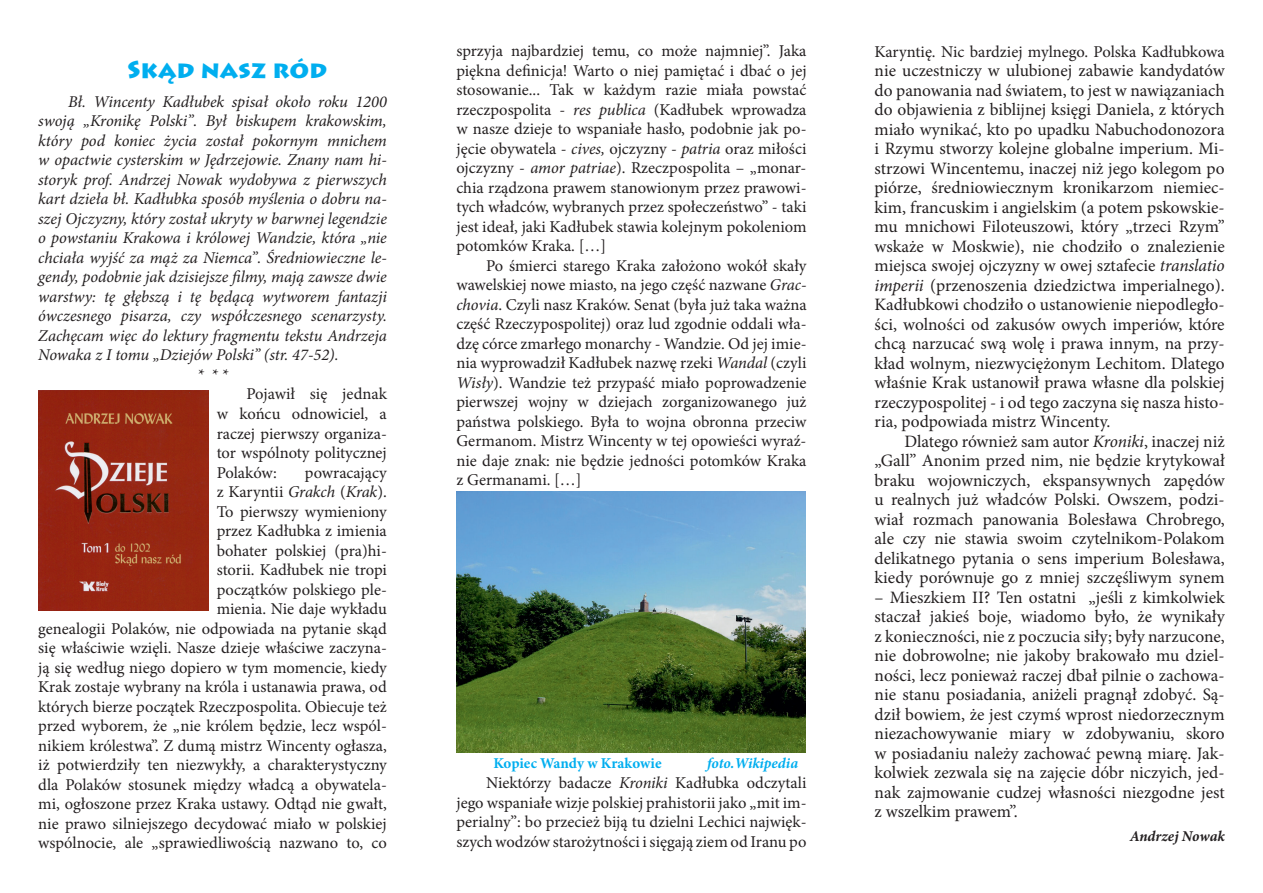
<style>
.page{position:relative;width:1263px;height:893px;background:#fff}
.page>*{position:absolute;margin:0;border:0;box-sizing:border-box;transform-origin:0 0}
.t1{font:900 24px "Lithos Pro";color:#00aeef}
.t2{font:17.4px/19.5px "Minion Pro";color:#231f20;text-align:justify}
.t3{font:16.5px/19.5px "Minion Pro";color:#231f20;text-align:justify}
.t4{font:italic 16.5px "Minion Pro";letter-spacing:-.005em;color:#231f20}
.t5{font:700 15px "Minion Pro";color:#00aeef}
.t6{font:italic 700 15px "Minion Pro";letter-spacing:-.005em;color:#00aeef}
.t7{font:italic 700 15px "Minion Pro";letter-spacing:-.005em;color:#231f20}
.s1{font-style:italic}
.s2{font-size:17.25px}
</style>
<div class="page">
<img style="left:38px;top:390px;width:170px;height:221px">
<img style="left:456px;top:491px;width:349px;height:261px">
<h1 class="t1" style="left:128px;top:55px;width:201px">SKĄD NASZ RÓD</h1>
<p class="t4" style="left:68px;top:90px;width:320px">Bł. Wincenty Kadłubek spisał około roku 1200</p>
<p class="t4" style="left:38px;top:110px;width:350px">swoją „Kronikę Polski”. Był biskupem krakowskim,</p>
<p class="t4" style="left:38px;top:129px;width:350px">który pod koniec życia został pokornym mnichem</p>
<p class="t4" style="left:38px;top:149px;width:350px">w opactwie cysterskim w Jędrzejowie. Znany nam hi-</p>
<p class="t4" style="left:38px;top:168px;width:350px">storyk prof. Andrzej Nowak wydobywa z pierwszych</p>
<p class="t4" style="left:38px;top:188px;width:350px">kart dzieła bł. Kadłubka sposób myślenia o dobru na-</p>
<p class="t4" style="left:38px;top:207px;width:350px">szej Ojczyzny, który został ukryty w barwnej legendzie</p>
<p class="t4" style="left:38px;top:227px;width:350px">o powstaniu Krakowa i królowej Wandzie, która „nie</p>
<p class="t4" style="left:38px;top:246px;width:350px">chciała wyjść za mąż za Niemca”. Średniowieczne le-</p>
<p class="t4" style="left:38px;top:266px;width:350px">gendy, podobnie jak dzisiejsze filmy, mają zawsze dwie</p>
<p class="t4" style="left:38px;top:285px;width:350px">warstwy: tę głębszą i tę będącą wytworem fantazji</p>
<p class="t4" style="left:38px;top:305px;width:350px">ówczesnego pisarza, czy współczesnego scenarzysty.</p>
<p class="t4" style="left:38px;top:324px;width:350px">Zachęcam więc do lektury fragmentu tekstu Andrzeja</p>
<p class="t4" style="left:38px;top:344px;width:302px">Nowaka z I tomu „Dziejów Polski” (str. 47-52).</p>
<p class="t4" style="left:197px;top:363px;width:32px">* * *</p>
<p class="t3" style="left:217px;top:385px;width:172px;text-indent:30px">Pojawił się jednak w końcu odnowiciel, a raczej pierwszy organiza&shy;tor wspólnoty politycznej Polaków:</p>
<p class="t3" style="left:38px;top:463px;width:350px;text-align:right">powracający<br>z Karyntii <span class="s1">Grakch</span> (<span class="s1">Krak</span>).<br>To pierwszy wymieniony<br>przez Kadłubka z imienia<br>bohater polskiej (pra)hi-<br>storii. Kadłubek nie tropi<br>początków polskiego ple-<br>mienia. Nie daje wykładu<br>genealogii Polaków, nie odpowiada na pytanie skąd się właściwie wzięli. Nasze dzieje właściwe zaczyna&shy;ją się według niego dopiero w tym momencie, kiedy Krak zostaje wybrany na króla i ustanawia prawa, od których bierze początek Rzeczpospolita. Obiecuje też przed wyborem, że „nie królem będzie, lecz wspól&shy;nikiem królestwa”. Z dumą mistrz Wincenty ogłasza, iż potwierdziły ten niezwykły, a charakterystyczny dla Polaków stosunek między władcą a obywatela&shy;mi, ogłoszone przez Kraka ustawy. Odtąd nie gwałt, nie prawo silniejszego decydować miało w polskiej wspólnocie, ale „sprawiedliwością nazwano to, co</p>
<p class="t3" style="left:456px;top:41px;width:352px">sprzyja najbardziej temu, co może najmniej”. Jaka piękna definicja! Warto o niej pamiętać i dbać o jej stosowanie... Tak w każdym razie miała powstać rzeczpospolita - <span class="s1">res publica</span> (Kadłubek wprowadza w nasze dzieje to wspaniałe hasło, podobnie jak po&shy;jęcie obywatela - <span class="s1">cives,</span> ojczyzny - <span class="s1">patria</span> oraz miłości ojczyzny - <span class="s1">amor patriae</span>). Rzeczpospolita – „monar&shy;chia rządzona prawem stanowionym przez prawowi&shy;tych władców, wybranych przez społeczeństwo” - taki jest ideał, jaki Kadłubek stawia kolejnym pokoleniom potomków Kraka. […]</p>
<p class="t3" style="left:456px;top:256px;width:352px;text-indent:30px">Po śmierci starego Kraka założono wokół skały wawelskiej nowe miasto, na jego część nazwane <span class="s1">Grac&shy;chovia</span>. Czyli nasz Kraków. Senat (była już taka ważna część Rzeczypospolitej) oraz lud zgodnie oddali wła&shy;dzę córce zmarłego monarchy - Wandzie. Od jej imie&shy;nia wyprowadził Kadłubek nazwę rzeki <span class="s1">Wandal</span> (czyli <span class="s1">Wisły</span>). Wandzie też przypaść miało poprowadzenie pierwszej wojny w dziejach zorganizowanego już państwa polskiego. Była to wojna obronna przeciw Germanom. Mistrz Wincenty w tej opowieści wyraź&shy;nie daje znak: nie będzie jedności potomków Kraka z Germanami. […]</p>
<p class="t5" style="left:493px;top:752px;width:170px">Kopiec Wandy w Krakowie</p>
<p class="t6" style="left:707px;top:752px;width:92px">foto.Wikipedia</p>
<p class="t3" style="left:456px;top:773px;width:352px;text-indent:30px">Niektórzy badacze <span class="s1">Kroniki</span> Kadłubka odczytali jego wspaniałe wizje polskiej prahistorii jako „mit im&shy;perialny”: bo przecież biją tu dzielni Lechici najwięk&shy;szych wodzów starożytności i sięgają ziem od Iranu po</p>
<p class="t3" style="left:874px;top:42px;width:352px">Karyntię. Nic bardziej mylnego. Polska Kadłubkowa</p>
<p class="t2" style="left:874px;top:61px;width:352px"><span class="s2">nie uczest</span>niczy w ulubionej zabawie kandydatów do panowania nad światem, to jest w nawiązaniach do objawienia z biblijnej księgi Daniela, z których miało wynikać, kto po upadku Nabuchodonozora i Rzymu stworzy kolejne globalne imperium. Mi&shy;strzowi Wincentemu, inaczej niż jego kolegom po piórze, średniowiecznym kronikarzom niemiec&shy;kim, francuskim i angielskim (a potem pskowskie&shy;mu mnichowi Filoteuszowi, który „trzeci Rzym” wskaże w Moskwie), nie chodziło o znalezienie miejsca swojej ojczyzny w owej sztafecie <span class="s1">translatio imperii</span> (przenoszenia dziedzictwa imperialnego).<br>Kadłubkowi chodziło o ustanowienie niepodległo&shy;ści, wolności od zakusów owych imperiów, które chcą narzucać swą wolę i prawa innym, na przy&shy;kład wolnym, niezwyciężonym Lechitom. Dlatego właśnie Krak ustanowił prawa własne dla polskiej rzeczypospolitej - i od tego zaczyna się nasza histo&shy;ria, podpowiada mistrz Wincenty.</p>
<p class="t2" style="left:874px;top:431px;width:352px;text-indent:30px">Dlatego również sam autor <span class="s1">Kroniki</span>, inaczej niż „Gall” Anonim przed nim, nie będzie krytykował braku wojowniczych, ekspansywnych zapędów u realnych już władców Polski. Owszem, podzi&shy;wiał rozmach panowania Bolesława Chrobrego, ale czy nie stawia swoim czytelnikom-Polakom delikatnego pytania o sens imperium Bolesława, kiedy porównuje go z mniej szczęśliwym synem</p>
<p class="t2" style="left:874px;top:587px;width:352px">– Mieszkiem II? Ten ostatni „jeśli z kimkolwiek staczał jakieś boje, wiadomo było, że wynikały z konieczności, nie z poczucia siły; były narzucone, nie dobrowolne; nie jakoby brakowało mu dziel&shy;ności, lecz ponieważ raczej dbał pilnie o zachowa&shy;nie stanu posiadania, aniżeli pragnął zdobyć. Są&shy;dził bowiem, że jest czymś wprost niedorzecznym niezachowywanie miary w zdobywaniu, skoro w posiadaniu należy zachować pewną miarę. Jak&shy;kolwiek zezwala się na zajęcie dóbr niczyich, jed&shy;nak zajmowanie cudzej własności niezgodne jest z wszelkim prawem”.</p>
<p class="t7" style="left:1130px;top:825px;width:96px">Andrzej Nowak</p>
</div>
